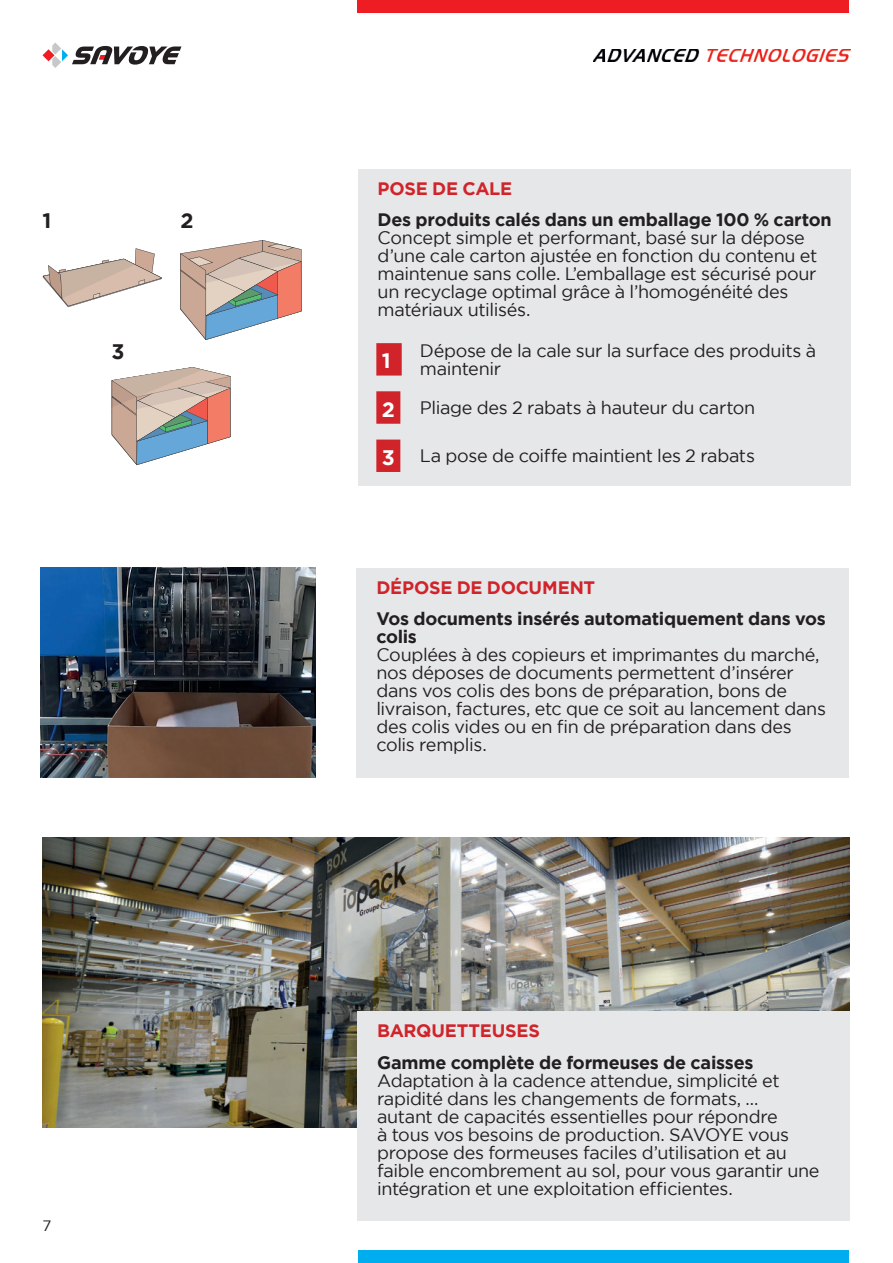
<style>
.page{position:relative;width:893px;height:1263px;background:#fff}
.page>*{position:absolute;margin:0;border:0;box-sizing:border-box;transform-origin:0 0}
.t1{font:700 21px "Gotham";color:#231f20}
.t2{font:700 21px "Gotham";color:#fff}
.t3{font:18px/18px "Gotham";letter-spacing:-.02em;color:#231f20}
.t4{font:700 18px/18px "Gotham";letter-spacing:-.015em;color:#231f20}
.t5{font:700 18px "Gotham";letter-spacing:-.01em;color:#d1232a}
.t6{font:15px "Gotham";color:#231f20}
</style>
<div class="page">
<img style="left:43px;top:838px;width:806px;height:290px">
<svg style="left:112px;top:367px;width:119px;height:98px"></svg>
<svg style="left:180px;top:240px;width:122px;height:100px"></svg>
<svg style="left:43px;top:248px;width:119px;height:59px"></svg>
<div style="left:358px;top:169px;width:492px;height:316px;background:#e6e7e9"></div>
<div style="left:357px;top:0;width:492px;height:13px;background:#ee1d23"></div>
<div style="left:358px;top:1250px;width:491px;height:13px;background:#00aeef"></div>
<div style="left:357px;top:568px;width:492px;height:209px;background:#e6e7e9"></div>
<div style="left:357px;top:1011px;width:493px;height:209px;background:#e6e7e9"></div>
<img style="left:41px;top:568px;width:275px;height:209px">
<div style="left:376px;top:391px;width:24px;height:33px;background:#d1232a"></div>
<div style="left:376px;top:440px;width:24px;height:32px;background:#d1232a"></div>
<div style="left:376px;top:343px;width:26px;height:33px;background:#d1232a"></div>
<img style="left:593px;top:49px;width:257px;height:13px">
<svg style="left:43px;top:43px;width:138px;height:25px"></svg>
<p class="t1" style="left:43px;top:211px;width:10px">1</p>
<p class="t1" style="left:181px;top:211px;width:15px">2</p>
<p class="t1" style="left:112px;top:342px;width:15px">3</p>
<p class="t6" style="left:43px;top:1219px;width:10px">7</p>
<p class="t5" style="left:378px;top:181px;width:136px">POSE DE CALE</p>
<p class="t4" style="left:378px;top:212px;width:456px">Des produits calés dans un emballage 100 % carton</p>
<p class="t3" style="left:378px;top:230px;width:441px">Concept simple et performant, basé sur la dépose d’une cale carton ajustée en fonction du contenu et maintenue sans colle. L’emballage est sécurisé pour un recyclage optimal grâce à l’homogénéité des matériaux utilisés.</p>
<p class="t2" style="left:382px;top:352px;width:10px">1</p>
<p class="t2" style="left:382px;top:400px;width:15px">2</p>
<p class="t2" style="left:382px;top:448px;width:15px">3</p>
<p class="t3" style="left:420px;top:342px;width:398px">Dépose de la cale sur la surface des produits à maintenir</p>
<p class="t3" style="left:420px;top:400px;width:337px">Pliage des 2 rabats à hauteur du carton</p>
<p class="t3" style="left:420px;top:447px;width:337px">La pose de coiffe maintient les 2 rabats</p>
<p class="t5" style="left:376px;top:580px;width:220px">DÉPOSE DE DOCUMENT</p>
<p class="t4" style="left:376px;top:611px;width:451px">Vos documents insérés automatiquement dans vos colis</p>
<p class="t3" style="left:376px;top:647px;width:451px">Couplées à des copieurs et imprimantes du marché, nos déposes de documents permettent d’insérer dans vos colis des bons de préparation, bons de livraison, factures, etc que ce soit au lancement dans des colis vides ou en fin de préparation dans des colis remplis.</p>
<p class="t5" style="left:377px;top:1023px;width:164px">BARQUETTEUSES</p>
<p class="t4" style="left:377px;top:1054px;width:378px">Gamme complète de formeuses de caisses</p>
<p class="t3" style="left:377px;top:1072px;width:444px">Adaptation à la cadence attendue, simplicité et rapidité dans les changements de formats, …<br>autant de capacités essentielles pour répondre<br>à tous vos besoins de production. SAVOYE vous propose des formeuses faciles d’utilisation et au faible encombrement au sol, pour vous garantir une intégration et une exploitation efficientes.</p>
</div>
